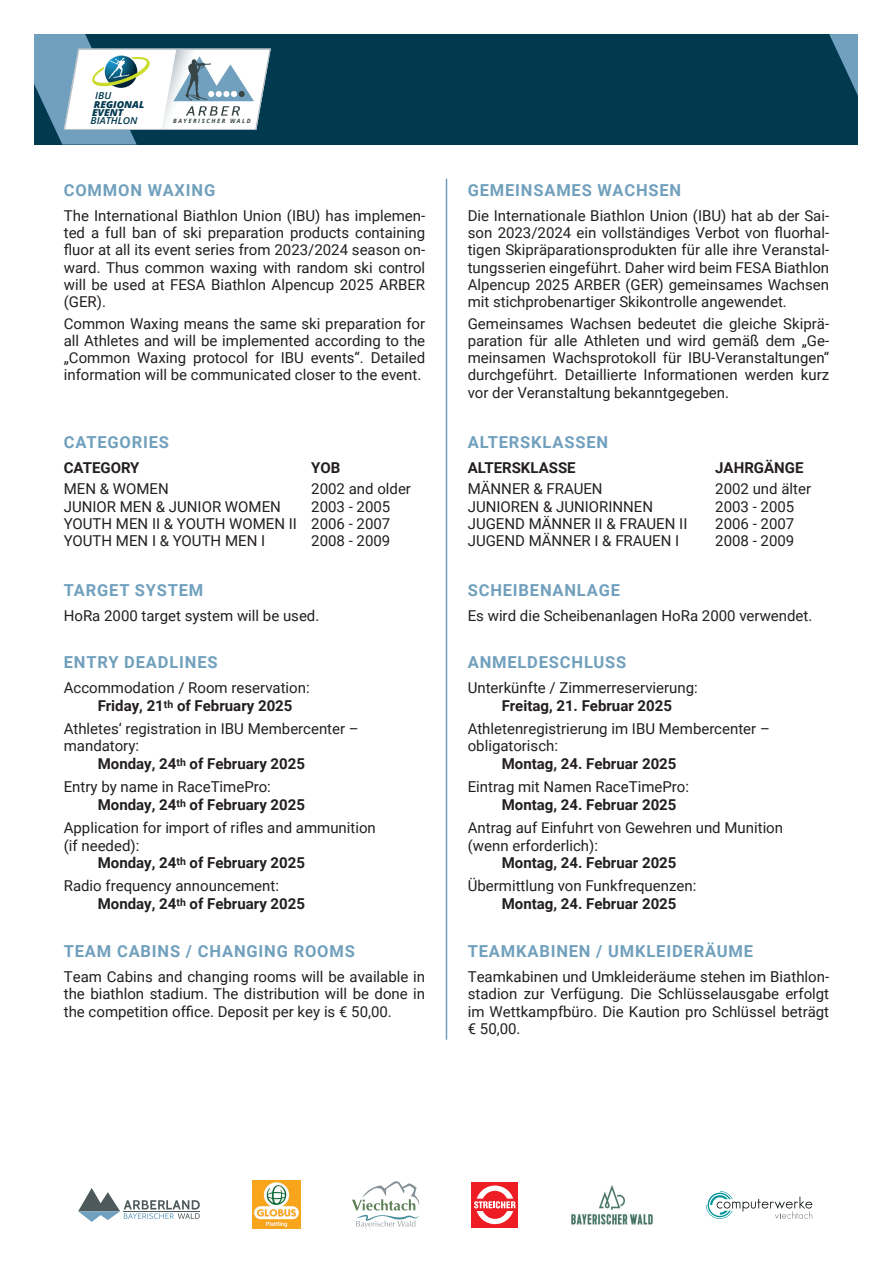
<style>
.page{position:relative;width:893px;height:1263px;background:#fff}
.page>*{position:absolute;margin:0;border:0;box-sizing:border-box;transform-origin:0 0}
.t1{font:700 16.5px "Roboto";letter-spacing:.05em;color:#70a0bd}
.t2{font:15px/17.2px "Roboto";color:#231f20;text-align:justify}
.t3{font:700 15px "Roboto";color:#231f20}
.t4{font:italic 800 9.6px/8.1px "Open Sans";color:#01394f;scale:1.06 1}
.t5{font:italic 600 9.6px "Open Sans";color:#01394f;scale:1.06 1}
.t6{font:italic 700 5.85px "Open Sans";letter-spacing:.26em;color:#384546}
.s1{font-weight:700}
</style>
<div class="page">
<div style="left:471px;top:1182px;width:47px;height:46px;background:#ee1d23"></div>
<svg style="left:474px;top:1185px;width:41px;height:39px"></svg>
<svg style="left:78px;top:1188px;width:122px;height:34px"></svg>
<svg style="left:706px;top:1191px;width:106px;height:28px"></svg>
<img style="left:252px;top:1181px;width:48px;height:48px">
<svg style="left:352px;top:1181px;width:68px;height:47px"></svg>
<img style="left:571px;top:1185px;width:82px;height:39px">
<div style="left:34px;top:34px;width:825px;height:111px;background:#01394f"></div>
<svg style="left:829px;top:34px;width:30px;height:74px"></svg>
<svg style="left:34px;top:34px;width:237px;height:111px"></svg>
<hr style="left:446px;top:179px;width:1px;height:861px;background:#70a0bd">
<p class="t5" style="left:95px;top:89px;width:17px">IBU</p>
<p class="t4" style="left:92px;top:100px;width:51px">REGIONAL<br>EVENT</p>
<p class="t5" style="left:91px;top:114px;width:46px">BIATHLON</p>
<p class="t6" style="left:173px;top:116px;width:79px">BAYERISCHER WALD</p>
<p class="t1" style="left:64px;top:178px;width:153px">COMMON WAXING</p>
<p class="t2" style="left:64px;top:206px;width:363px">The International Biathlon Union (IBU) has implemen&shy;ted a full ban of ski preparation products containing fluor at all its event series from 2023/2024 season on&shy;ward. Thus common waxing with random ski control will be used at FESA Biathlon Alpencup 2025 ARBER (GER).</p>
<p class="t2" style="left:64px;top:314px;width:363px">Common Waxing means the same ski preparation for all Athletes and will be implemented according to the „Common Waxing protocol for IBU events“. Detailed information will be communicated closer to the event.</p>
<p class="t1" style="left:468px;top:178px;width:215px">GEMEINSAMES WACHSEN</p>
<p class="t2" style="left:468px;top:206px;width:363px">Die Internationale Biathlon Union (IBU) hat ab der Sai&shy;son 2023/2024 ein vollständiges Verbot von fluorhal&shy;tigen Skipräparationsprodukten für alle ihre Veranstal&shy;tungsserien eingeführt. Daher wird beim FESA Biathlon Alpencup 2025 ARBER (GER) gemeinsames Wachsen mit stichprobenartiger Skikontrolle angewendet.</p>
<p class="t2" style="left:468px;top:314px;width:363px">Gemeinsames Wachsen bedeutet die gleiche Skiprä&shy;paration für alle Athleten und wird gemäß dem „Ge&shy;meinsamen Wachsprotokoll für IBU-Veranstaltungen“ durchgeführt. Detaillierte Informationen werden kurz vor der Veranstaltung bekanntgegeben.</p>
<p class="t1" style="left:64px;top:430px;width:107px">CATEGORIES</p>
<p class="t1" style="left:468px;top:430px;width:142px">ALTERSKLASSEN</p>
<p class="t3" style="left:64px;top:457px;width:77px">CATEGORY</p>
<p class="t3" style="left:311px;top:457px;width:30px">YOB</p>
<p class="t2" style="left:64px;top:480px;width:107px">MEN &amp; WOMEN</p>
<p class="t2" style="left:311px;top:480px;width:101px">2002 and older</p>
<p class="t2" style="left:64px;top:497px;width:219px">JUNIOR MEN &amp; JUNIOR WOMEN</p>
<p class="t2" style="left:64px;top:497px;width:328px;text-indent:248px">2003 - 2005<br>YOUTH MEN II &amp; YOUTH WOMEN II 2006 - 2007<br>YOUTH MEN I &amp; YOUTH MEN I</p>
<p class="t2" style="left:311px;top:532px;width:81px">2008 - 2009</p>
<p class="t3" style="left:468px;top:457px;width:109px">ALTERSKLASSE</p>
<p class="t3" style="left:715px;top:457px;width:90px">JAHRGÄNGE</p>
<p class="t2" style="left:468px;top:480px;width:136px">MÄNNER &amp; FRAUEN</p>
<p class="t2" style="left:715px;top:480px;width:97px">2002 und älter</p>
<p class="t2" style="left:468px;top:497px;width:187px">JUNIOREN &amp; JUNIORINNEN</p>
<p class="t2" style="left:715px;top:497px;width:81px">2003 - 2005</p>
<p class="t2" style="left:468px;top:514px;width:221px">JUGEND MÄNNER II &amp; FRAUEN II</p>
<p class="t2" style="left:715px;top:514px;width:81px">2006 - 2007</p>
<p class="t2" style="left:468px;top:532px;width:213px">JUGEND MÄNNER I &amp; FRAUEN I</p>
<p class="t2" style="left:715px;top:532px;width:81px">2008 - 2009</p>
<p class="t1" style="left:64px;top:578px;width:141px">TARGET SYSTEM</p>
<p class="t1" style="left:468px;top:578px;width:154px">SCHEIBENANLAGE</p>
<p class="t2" style="left:64px;top:606px;width:257px">HoRa 2000 target system will be used.</p>
<p class="t2" style="left:468px;top:606px;width:346px">Es wird die Scheibenanlagen HoRa 2000 verwendet.</p>
<p class="t1" style="left:64px;top:651px;width:155px">ENTRY DEADLINES</p>
<p class="t1" style="left:468px;top:651px;width:160px">ANMELDESCHLUSS</p>
<p class="t2" style="left:98px;top:679px;width:213px;text-indent:-34px">Accommodation / Room reservation:<br><span class="s1">Friday, 21</span><sup>th</sup> <span class="s1">of February 2025</span></p>
<p class="t2" style="left:64px;top:720px;width:296px">Athletes‘ registration in IBU Membercenter –</p>
<p class="t2" style="left:64px;top:737px;width:77px">mandatory:</p>
<p class="t3" style="left:98px;top:753px;width:209px">Monday, 24<sup>th</sup> of February 2025</p>
<p class="t2" style="left:98px;top:778px;width:209px;text-indent:-34px">Entry by name in RaceTimePro:<br><span class="s1">Monday, 24</span><sup>th</sup> <span class="s1">of February 2025</span></p>
<p class="t2" style="left:64px;top:819px;width:314px">Application for import of rifles and ammunition</p>
<p class="t2" style="left:64px;top:836px;width:77px">(if needed):</p>
<p class="t3" style="left:98px;top:852px;width:209px">Monday, 24<sup>th</sup> of February 2025</p>
<p class="t2" style="left:98px;top:877px;width:209px;text-indent:-34px">Radio frequency announcement:<br><span class="s1">Monday, 24</span><sup>th</sup> <span class="s1">of February 2025</span></p>
<p class="t2" style="left:468px;top:679px;width:232px">Unterkünfte / Zimmerreservierung:</p>
<p class="t3" style="left:502px;top:695px;width:172px">Freitag, 21. Februar 2025</p>
<p class="t2" style="left:468px;top:720px;width:304px">Athletenregistrierung im IBU Membercenter – obligatorisch:</p>
<p class="t3" style="left:502px;top:753px;width:176px">Montag, 24. Februar 2025</p>
<p class="t2" style="left:468px;top:778px;width:223px">Eintrag mit Namen RaceTimePro:</p>
<p class="t3" style="left:502px;top:794px;width:176px">Montag, 24. Februar 2025</p>
<p class="t2" style="left:468px;top:819px;width:317px">Antrag auf Einfuhrt von Gewehren und Munition (wenn erforderlich):</p>
<p class="t3" style="left:502px;top:852px;width:176px">Montag, 24. Februar 2025</p>
<p class="t2" style="left:468px;top:877px;width:230px">Übermittlung von Funkfrequenzen:</p>
<p class="t3" style="left:502px;top:893px;width:176px">Montag, 24. Februar 2025</p>
<p class="t1" style="left:64px;top:940px;width:293px">TEAM CABINS / CHANGING ROOMS</p>
<p class="t1" style="left:468px;top:940px;width:287px">TEAMKABINEN / UMKLEIDERÄUME</p>
<p class="t2" style="left:64px;top:967px;width:363px">Team Cabins and changing rooms will be available in the biathlon stadium. The distribution will be done in the competition office. Deposit per key is € 50,00.</p>
<p class="t2" style="left:468px;top:967px;width:363px">Teamkabinen und Umkleideräume stehen im Biathlon&shy;stadion zur Verfügung. Die Schlüsselausgabe erfolgt im Wettkampfbüro. Die Kaution pro Schlüssel beträgt € 50,00.</p>
</div>
